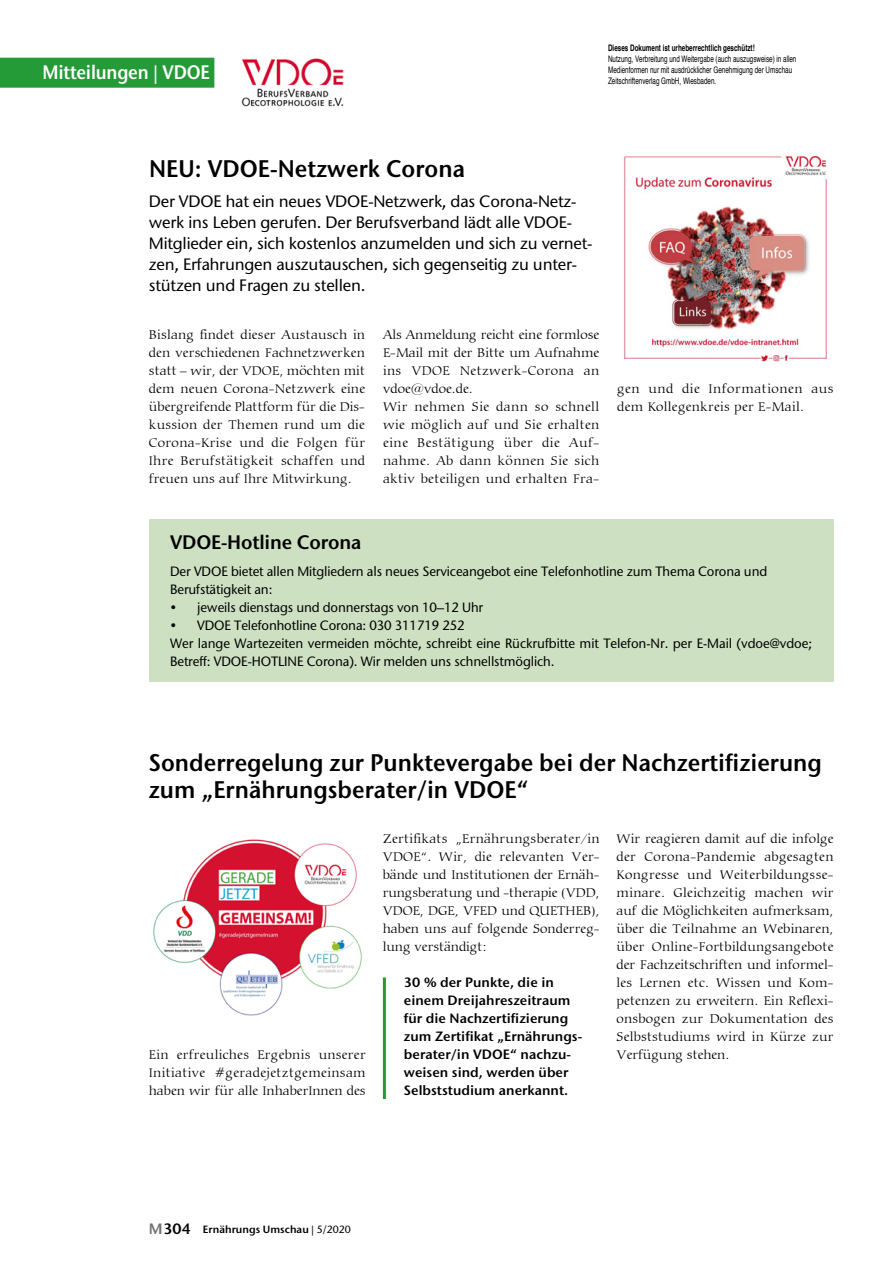
<style>
.page{position:relative;width:893px;height:1263px;background:#fff}
.page>*{position:absolute;margin:0;border:0;box-sizing:border-box;transform-origin:0 0}
.t1{font:600 24px/27px "Stone Sans ITC Pro";color:#000;scale:.95 1}
.t2{font:600 19.5px "Stone Sans ITC Pro";letter-spacing:-.01em;color:#000}
.t3{font:600 19.5px "Stone Sans ITC Pro";letter-spacing:-.01em;color:#fff;scale:.9 1}
.t4{font:500 16.5px/21px "Stone Sans ITC Std";letter-spacing:-.01em;color:#000}
.t5{font:300 13.5px/18px "Carmina BT";letter-spacing:.02em;color:#000;text-align:justify}
.t6{font:500 13.5px/18px "Stone Sans ITC Std";letter-spacing:-.01em;color:#000}
.t7{font:600 13.5px/18px "Stone Sans ITC Pro";color:#000}
.t8{font:300 13.5px/18px "Carmina BT";letter-spacing:.04em;color:#000}
.t9{font:600 10.5px "Stone Sans ITC Pro";color:#000}
.t10{font:9px/10.8px "Helvetica";color:#000;scale:.7 1}
.t11{font:700 9px "Helvetica";color:#000;scale:.7 1}
.s1{font-size:15px;color:#6f6f6e}
.s2{font-size:15px}
.s3{font-family:"Stone Sans ITC Std";font-weight:500}
</style>
<div class="page">
<img style="left:241px;top:58px;width:103px;height:49px">
<div style="left:0;top:58px;width:214px;height:30px;background:#249b37"></div>
<hr style="left:383px;top:977px;width:3px;height:122px;background:#249b37">
<div style="left:149px;top:519px;width:684px;height:162px;background:#cee0c2"></div>
<img style="left:624px;top:155px;width:203px;height:207px">
<img style="left:153px;top:839px;width:209px;height:177px">
<h2 class="t3" style="left:43px;top:60px;width:188px">Mitteilungen | VDOE</h2>
<p class="t11" style="left:608px;top:41px;width:211px">Dieses Dokument ist urheberrechtlich geschützt!</p>
<p class="t10" style="left:608px;top:54px;width:271px">Nutzung, Verbreitung und Weitergabe (auch auszugsweise) in allen<br>Medienformen nur mit ausdrücklicher Genehmigung der Umschau<br>Zeitschriftenverlag GmbH, Wiesbaden.</p>
<h1 class="t1" style="left:149px;top:155px;width:334px">NEU: VDOE-Netzwerk Corona</h1>
<p class="t4" style="left:149px;top:191px;width:445px">Der VDOE hat ein neues VDOE-Netzwerk, das Corona-Netz&shy;werk ins Leben gerufen. Der Berufsverband lädt alle VDOE-Mitglieder ein, sich kostenlos anzumelden und sich zu vernet&shy;zen, Erfahrungen auszutauschen, sich gegenseitig zu unter&shy;stützen und Fragen zu stellen.</p>
<p class="t5" style="left:149px;top:326px;width:218px">Bislang findet dieser Austausch in den verschiedenen Fachnetzwerken statt – wir, der VDOE, möchten mit dem neuen Corona-Netzwerk eine übergreifende Plattform für die Dis&shy;kussion der Themen rund um die Corona-Krise und die Folgen für Ihre Berufstätigkeit schaffen und freuen uns auf Ihre Mitwirkung.</p>
<p class="t5" style="left:383px;top:326px;width:218px;text-align:left">Als Anmeldung reicht eine formlose<br>E-Mail mit der Bitte um Aufnahme ins VDOE Netzwerk-Corona an vdoe@vdoe.de.<br>Wir nehmen Sie dann so schnell wie möglich auf und Sie erhalten eine Bestätigung über die Auf&shy;nahme. Ab dann können Sie sich aktiv beteiligen und erhalten Fra-</p>
<p class="t8" style="left:617px;top:380px;width:218px">gen und die Informationen aus dem Kollegenkreis per E-Mail.</p>
<h2 class="t2" style="left:170px;top:530px;width:193px">VDOE-Hotline Corona</h2>
<p class="t6" style="left:170px;top:562px;width:599px">Der VDOE bietet allen Mitgliedern als neues Serviceangebot eine Telefonhotline zum Thema Corona und<br>Berufstätigkeit an:</p>
<p class="t6" style="left:170px;top:598px;width:315px">• jeweils dienstags und donnerstags von 10–12 Uhr</p>
<p class="t6" style="left:170px;top:616px;width:644px">• VDOE Telefonhotline Corona: 030 311719 252<br>Wer lange Wartezeiten vermeiden möchte, schreibt eine Rückrufbitte mit Telefon-Nr. per E-Mail (vdoe@vdoe;<br>Betreff: VDOE-HOTLINE Corona). Wir melden uns schnellstmöglich.</p>
<h1 class="t1" style="left:149px;top:749px;width:710px">Sonderregelung zur Punktevergabe bei der Nachzertifizierung zum „Ernährungsberater/in VDOE“</h1>
<p class="t5" style="left:149px;top:1046px;width:218px">Ein erfreuliches Ergebnis unserer Initiative #geradejetztgemeinsam haben wir für alle InhaberInnen des</p>
<p class="t5" style="left:383px;top:830px;width:218px">Zertifikats „Ernährungsberater/in VDOE“. Wir, die relevanten Ver&shy;bände und Institutionen der Ernäh&shy;rungsberatung und -therapie (VDD, VDOE, DGE, VFED und QUETHEB), haben uns auf folgende Sonderreg&shy;lung verständigt:</p>
<p class="t7" style="left:404px;top:973px;width:180px">30 % der Punkte, die in einem Dreijahreszeitraum für die Nachzertifizierung zum Zertifikat „Ernährungs&shy;berater/in VDOE“ nachzu&shy;weisen sind, werden über<br>Selbststudium anerkannt.</p>
<p class="t5" style="left:617px;top:830px;width:218px">Wir reagieren damit auf die infolge der Corona-Pandemie abgesagten Kongresse und Weiterbildungsse&shy;minare. Gleichzeitig machen wir auf die Möglichkeiten aufmerksam, über die Teilnahme an Webinaren, über Online-Fortbildungsangebote der Fachzeitschriften und informel&shy;les Lernen etc. Wissen und Kom&shy;petenzen zu erweitern. Ein Reflexi&shy;onsbogen zur Dokumentation des Selbststudiums wird in Kürze zur Verfügung stehen.</p>
<p class="t9" style="left:149px;top:1222px;width:204px"><span class="s1">M</span><span class="s2">304</span> Ernährungs Umschau <span class="s3">| 5/2020</span></p>
</div>
